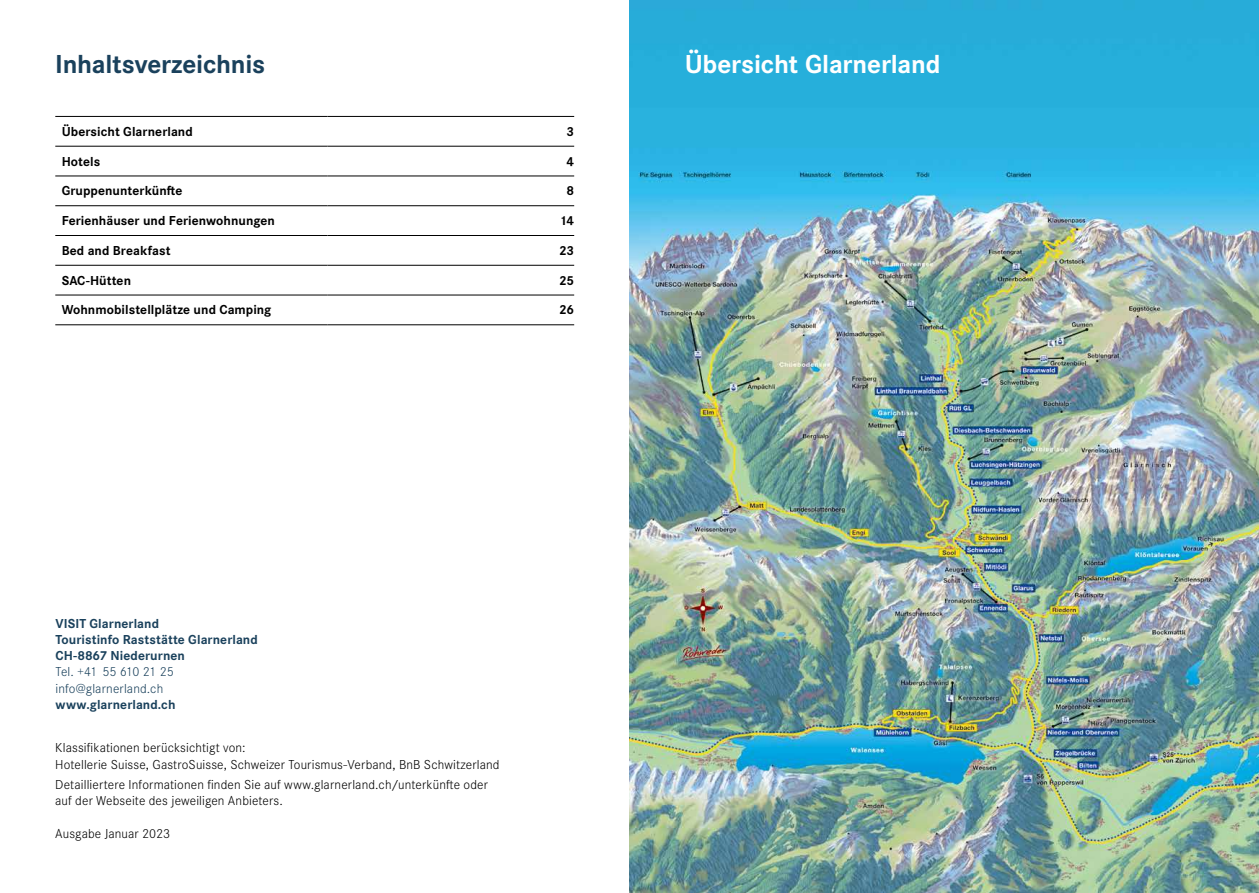
<style>
.page{position:relative;width:1259px;height:893px;background:#fff}
.page>*{position:absolute;margin:0;border:0;box-sizing:border-box;transform-origin:0 0}
.t1{font:700 27px "Corporate S Pro";letter-spacing:-.01em;color:#fff}
.t2{font:700 27px "Corporate S Pro";letter-spacing:-.01em;color:#1a415c}
.t3{font:300 13.5px/16.2px "Corporate S Pro";letter-spacing:.01em;color:#000}
.t4{font:700 13.5px "Corporate S Pro";letter-spacing:.005em;color:#000}
.t5{font:700 13.5px/16.2px "Corporate S Pro";letter-spacing:.005em;color:#1a415c}
.t6{font:300 13.5px/16.2px "Corporate S Pro";letter-spacing:.01em;color:#1a415c}
</style>
<div class="page">
<hr style="left:55px;top:116px;width:272px;height:1px;background:#000">
<hr style="left:327px;top:116px;width:247px;height:1px;background:#000">
<hr style="left:55px;top:146px;width:272px;height:1px;background:#000">
<hr style="left:327px;top:146px;width:247px;height:1px;background:#000">
<hr style="left:55px;top:176px;width:272px;height:1px;background:#000">
<hr style="left:327px;top:176px;width:247px;height:1px;background:#000">
<hr style="left:55px;top:205px;width:272px;height:1px;background:#000">
<hr style="left:327px;top:205px;width:247px;height:1px;background:#000">
<hr style="left:55px;top:235px;width:272px;height:1px;background:#000">
<hr style="left:327px;top:235px;width:247px;height:1px;background:#000">
<hr style="left:55px;top:265px;width:272px;height:1px;background:#000">
<hr style="left:327px;top:265px;width:247px;height:1px;background:#000">
<hr style="left:55px;top:295px;width:272px;height:1px;background:#000">
<hr style="left:327px;top:295px;width:247px;height:1px;background:#000">
<hr style="left:55px;top:325px;width:272px;height:1px;background:#000">
<hr style="left:327px;top:325px;width:247px;height:1px;background:#000">
<img style="left:629px;top:0;width:630px;height:893px">
<h1 class="t2" style="left:55px;top:43px;width:211px">Inhaltsverzeichnis</h1>
<p class="t4" style="left:62px;top:121px;width:133px">Übersicht Glarnerland</p>
<p class="t4" style="left:566px;top:121px;width:9px">3</p>
<p class="t4" style="left:62px;top:150px;width:40px">Hotels</p>
<p class="t4" style="left:566px;top:150px;width:9px">4</p>
<p class="t4" style="left:62px;top:180px;width:122px">Gruppenunterkünfte</p>
<p class="t4" style="left:566px;top:180px;width:9px">8</p>
<p class="t4" style="left:62px;top:210px;width:215px">Ferienhäuser und Ferienwohnungen</p>
<p class="t4" style="left:559px;top:210px;width:16px">14</p>
<p class="t4" style="left:62px;top:240px;width:111px">Bed and Breakfast</p>
<p class="t4" style="left:559px;top:240px;width:17px">23</p>
<p class="t4" style="left:62px;top:270px;width:71px">SAC-Hütten</p>
<p class="t4" style="left:559px;top:270px;width:17px">25</p>
<p class="t4" style="left:62px;top:299px;width:211px">Wohnmobilstellplätze und Camping</p>
<p class="t4" style="left:559px;top:299px;width:17px">26</p>
<h1 class="t1" style="left:685px;top:43px;width:257px">Übersicht Glarnerland</h1>
<p class="t5" style="left:56px;top:614px;width:204px">VISIT Glarnerland<br>Touristinfo Raststätte Glarnerland<br>CH-8867 Niederurnen</p>
<p class="t6" style="left:56px;top:663px;width:120px">Tel. +41 55 610 21 25 info@glarnerland.ch</p>
<p class="t5" style="left:56px;top:695px;width:121px">www.glarnerland.ch</p>
<p class="t3" style="left:55px;top:739px;width:446px">Klassifikationen berücksichtigt von:<br>Hotellerie Suisse, GastroSuisse, Schweizer Tourismus-Verband, BnB Schwitzerland</p>
<p class="t3" style="left:55px;top:776px;width:434px">Detailliertere Informationen finden Sie auf www.glarnerland.ch/unterkünfte oder auf der Webseite des jeweiligen Anbieters.</p>
<p class="t3" style="left:55px;top:824px;width:116px">Ausgabe Januar 2023</p>
</div>
